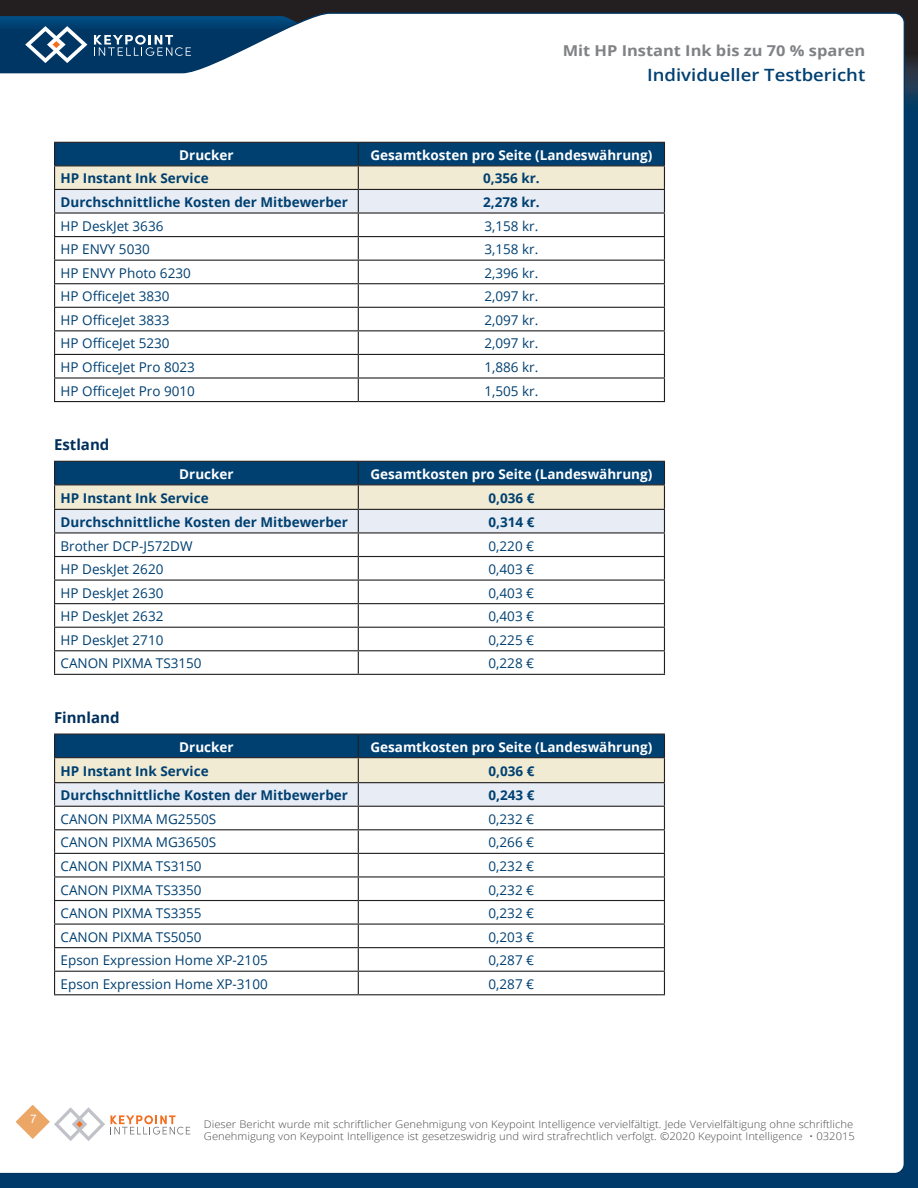
<style>
.page{position:relative;width:918px;height:1188px;background:#fff}
.page>*{position:absolute;margin:0;border:0;box-sizing:border-box;transform-origin:0 0}
.t1{font:600 16.95px "Open Sans";color:#004071;scale:1.09 1}
.t2{font:700 15px "Open Sans";color:#808285;scale:1.09 1}
.CTR_TABLE_HEAD_LEFT{font:700 15px "Open Sans";color:#002f5b}
.CTR_TABLE_TITLE{font:13.5px "Open Sans";color:#004071}
.CTR_TABLE_TITLE-2{font:700 13.5px "Open Sans";color:#004071}
.CTR_TABLE_HEAD_WHITE{font:700 13.5px "Open Sans";color:#fff}
.t3{font:11.85px "Helvetica Neue LT Pro";color:#fff}
.t4{font:300 10.5px/12px "Open Sans";color:#4b4c4d;scale:1.07 1}
</style>
<div class="page">
<div style="left:0;top:60px;width:918px;height:1128px;background:#003a6a"></div>
<div style="left:0;top:0;width:918px;height:72px;background:#231f20"></div>
<svg style="left:906px;top:58px;width:12px;height:42px"></svg>
<div style="left:0;top:12px;width:906px;height:1161px;background:#fff"></div>
<svg style="left:0;top:16px;width:353px;height:69px;background:#7292ac"></svg>
<svg style="left:9px;top:1098px;width:181px;height:47px;background:#f7eee7"></svg>
<svg style="left:54px;top:142px;width:611px;height:259px;background:#d7dcdf"></svg>
<hr style="left:54px;top:401px;width:304px;height:1px;background:#231f20">
<hr style="left:358px;top:401px;width:307px;height:1px;background:#231f20">
<svg style="left:54px;top:461px;width:611px;height:213px;background:#d4dbde"></svg>
<hr style="left:54px;top:674px;width:304px;height:1px;background:#231f20">
<hr style="left:358px;top:674px;width:307px;height:1px;background:#231f20">
<svg style="left:54px;top:734px;width:611px;height:260px;background:#d7dcdf"></svg>
<hr style="left:54px;top:994px;width:304px;height:1px;background:#231f20">
<hr style="left:358px;top:994px;width:307px;height:1px;background:#231f20">
<p class="t2" style="left:563px;top:40px;width:279px">Mit HP Instant Ink bis zu 70 % sparen</p>
<p class="t1" style="left:647px;top:63px;width:202px">Individueller Testbericht</p>
<p class="CTR_TABLE_HEAD_WHITE" style="left:179px;top:145px;width:56px">Drucker</p>
<p class="CTR_TABLE_HEAD_WHITE" style="left:370px;top:145px;width:283px">Gesamtkosten pro Seite (Landeswährung)</p>
<p class="CTR_TABLE_TITLE-2" style="left:61px;top:169px;width:150px">HP Instant Ink Service</p>
<p class="CTR_TABLE_TITLE-2" style="left:483px;top:169px;width:58px">0,356 kr.</p>
<p class="CTR_TABLE_TITLE-2" style="left:61px;top:193px;width:289px">Durchschnittliche Kosten der Mitbewerber</p>
<p class="CTR_TABLE_TITLE-2" style="left:483px;top:193px;width:58px">2,278 kr.</p>
<p class="CTR_TABLE_TITLE" style="left:61px;top:216px;width:104px">HP DeskJet 3636</p>
<p class="CTR_TABLE_TITLE" style="left:484px;top:216px;width:55px">3,158 kr.</p>
<p class="CTR_TABLE_TITLE" style="left:61px;top:240px;width:91px">HP ENVY 5030</p>
<p class="CTR_TABLE_TITLE" style="left:484px;top:240px;width:55px">3,158 kr.</p>
<p class="CTR_TABLE_TITLE" style="left:61px;top:264px;width:132px">HP ENVY Photo 6230</p>
<p class="CTR_TABLE_TITLE" style="left:484px;top:264px;width:55px">2,396 kr.</p>
<p class="CTR_TABLE_TITLE" style="left:61px;top:287px;width:111px">HP OfficeJet 3830</p>
<p class="CTR_TABLE_TITLE" style="left:484px;top:287px;width:55px">2,097 kr.</p>
<p class="CTR_TABLE_TITLE" style="left:61px;top:311px;width:111px">HP OfficeJet 3833</p>
<p class="CTR_TABLE_TITLE" style="left:484px;top:311px;width:55px">2,097 kr.</p>
<p class="CTR_TABLE_TITLE" style="left:61px;top:334px;width:111px">HP OfficeJet 5230</p>
<p class="CTR_TABLE_TITLE" style="left:484px;top:334px;width:55px">2,097 kr.</p>
<p class="CTR_TABLE_TITLE" style="left:61px;top:358px;width:136px">HP OfficeJet Pro 8023</p>
<p class="CTR_TABLE_TITLE" style="left:484px;top:358px;width:55px">1,886 kr.</p>
<p class="CTR_TABLE_TITLE" style="left:61px;top:381px;width:136px">HP OfficeJet Pro 9010</p>
<p class="CTR_TABLE_TITLE" style="left:484px;top:381px;width:55px">1,505 kr.</p>
<p class="CTR_TABLE_HEAD_LEFT" style="left:54px;top:434px;width:57px">Estland</p>
<p class="CTR_TABLE_HEAD_WHITE" style="left:179px;top:464px;width:56px">Drucker</p>
<p class="CTR_TABLE_HEAD_WHITE" style="left:370px;top:464px;width:283px">Gesamtkosten pro Seite (Landeswährung)</p>
<p class="CTR_TABLE_TITLE-2" style="left:61px;top:488px;width:150px">HP Instant Ink Service</p>
<p class="CTR_TABLE_TITLE-2" style="left:488px;top:488px;width:47px">0,036 €</p>
<p class="CTR_TABLE_TITLE-2" style="left:61px;top:513px;width:289px">Durchschnittliche Kosten der Mitbewerber</p>
<p class="CTR_TABLE_TITLE-2" style="left:488px;top:513px;width:47px">0,314 €</p>
<p class="CTR_TABLE_TITLE" style="left:61px;top:536px;width:134px">Brother DCP-J572DW</p>
<p class="CTR_TABLE_TITLE" style="left:489px;top:536px;width:47px">0,220 €</p>
<p class="CTR_TABLE_TITLE" style="left:61px;top:560px;width:104px">HP DeskJet 2620</p>
<p class="CTR_TABLE_TITLE" style="left:489px;top:560px;width:47px">0,403 €</p>
<p class="CTR_TABLE_TITLE" style="left:61px;top:584px;width:104px">HP DeskJet 2630</p>
<p class="CTR_TABLE_TITLE" style="left:489px;top:584px;width:47px">0,403 €</p>
<p class="CTR_TABLE_TITLE" style="left:61px;top:607px;width:104px">HP DeskJet 2632</p>
<p class="CTR_TABLE_TITLE" style="left:489px;top:607px;width:47px">0,403 €</p>
<p class="CTR_TABLE_TITLE" style="left:61px;top:631px;width:104px">HP DeskJet 2710</p>
<p class="CTR_TABLE_TITLE" style="left:489px;top:631px;width:47px">0,225 €</p>
<p class="CTR_TABLE_TITLE" style="left:61px;top:654px;width:143px">CANON PIXMA TS3150</p>
<p class="CTR_TABLE_TITLE" style="left:489px;top:654px;width:47px">0,228 €</p>
<p class="CTR_TABLE_HEAD_LEFT" style="left:54px;top:706px;width:67px">Finnland</p>
<p class="CTR_TABLE_HEAD_WHITE" style="left:179px;top:737px;width:56px">Drucker</p>
<p class="CTR_TABLE_HEAD_WHITE" style="left:370px;top:737px;width:283px">Gesamtkosten pro Seite (Landeswährung)</p>
<p class="CTR_TABLE_TITLE-2" style="left:61px;top:762px;width:150px">HP Instant Ink Service</p>
<p class="CTR_TABLE_TITLE-2" style="left:488px;top:762px;width:47px">0,036 €</p>
<p class="CTR_TABLE_TITLE-2" style="left:61px;top:786px;width:289px">Durchschnittliche Kosten der Mitbewerber</p>
<p class="CTR_TABLE_TITLE-2" style="left:488px;top:786px;width:47px">0,243 €</p>
<p class="CTR_TABLE_TITLE" style="left:61px;top:810px;width:157px">CANON PIXMA MG2550S</p>
<p class="CTR_TABLE_TITLE" style="left:489px;top:810px;width:47px">0,232 €</p>
<p class="CTR_TABLE_TITLE" style="left:61px;top:833px;width:157px">CANON PIXMA MG3650S</p>
<p class="CTR_TABLE_TITLE" style="left:489px;top:833px;width:47px">0,266 €</p>
<p class="CTR_TABLE_TITLE" style="left:61px;top:857px;width:143px">CANON PIXMA TS3150</p>
<p class="CTR_TABLE_TITLE" style="left:489px;top:857px;width:47px">0,232 €</p>
<p class="CTR_TABLE_TITLE" style="left:61px;top:880px;width:143px">CANON PIXMA TS3350</p>
<p class="CTR_TABLE_TITLE" style="left:489px;top:880px;width:47px">0,232 €</p>
<p class="CTR_TABLE_TITLE" style="left:61px;top:904px;width:143px">CANON PIXMA TS3355</p>
<p class="CTR_TABLE_TITLE" style="left:489px;top:904px;width:47px">0,232 €</p>
<p class="CTR_TABLE_TITLE" style="left:61px;top:928px;width:143px">CANON PIXMA TS5050</p>
<p class="CTR_TABLE_TITLE" style="left:489px;top:928px;width:47px">0,203 €</p>
<p class="CTR_TABLE_TITLE" style="left:61px;top:951px;width:209px">Epson Expression Home XP-2105</p>
<p class="CTR_TABLE_TITLE" style="left:489px;top:951px;width:47px">0,287 €</p>
<p class="CTR_TABLE_TITLE" style="left:61px;top:975px;width:209px">Epson Expression Home XP-3100</p>
<p class="CTR_TABLE_TITLE" style="left:489px;top:975px;width:47px">0,287 €</p>
<p class="t3" style="left:30px;top:1111px;width:8px">7</p>
<p class="t4" style="left:204px;top:1118px;width:610px">Dieser Bericht wurde mit schriftlicher Genehmigung von Keypoint Intelligence vervielfältigt. Jede Vervielfältigung ohne schriftliche<br>Genehmigung von Keypoint Intelligence ist gesetzeswidrig und wird strafrechtlich verfolgt. ©2020 Keypoint Intelligence • 032015</p>
</div>
